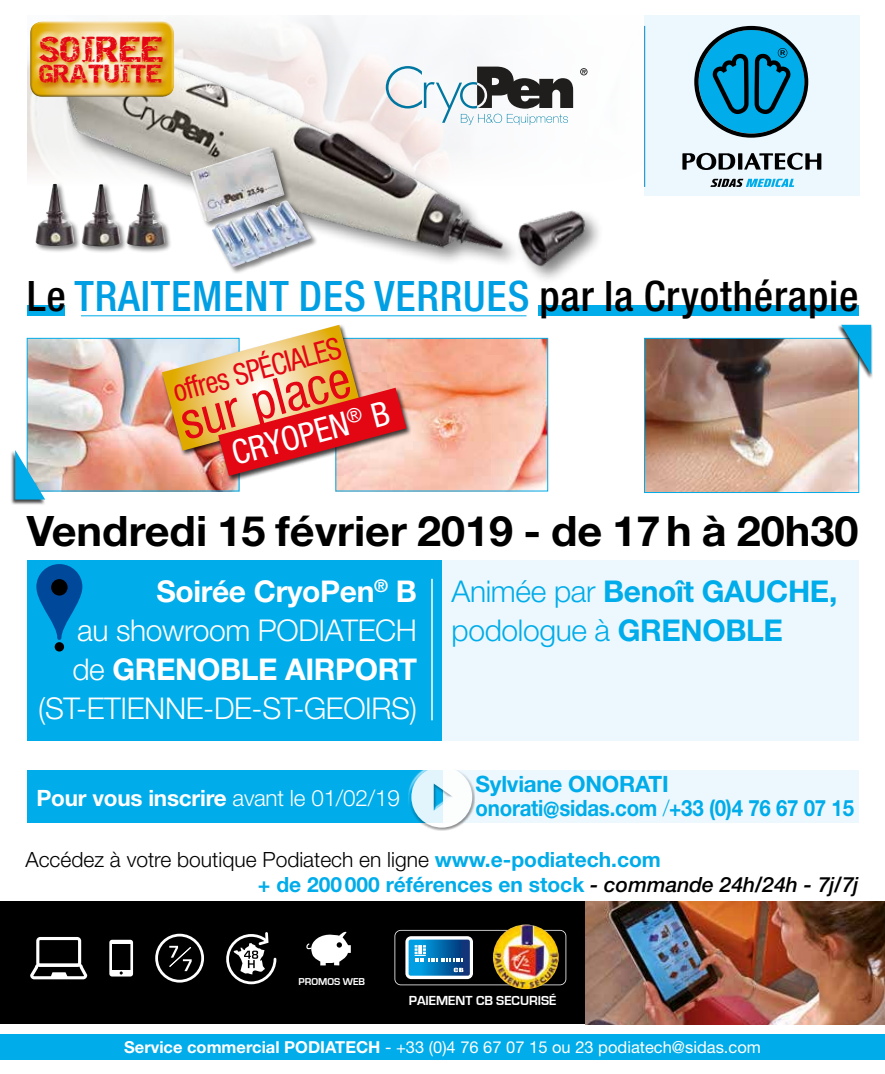
<style>
.page{position:relative;width:885px;height:1074px;background:#fff}
.page>*{position:absolute;margin:0;border:0;box-sizing:border-box;transform-origin:0 0}
.t1{font:condensed 51px "Helvetica Neue";color:#e30613}
.t2{font:500 condensed 42px "Helvetica Neue";letter-spacing:.02em;color:#009fe3}
.t3{font:700 42px "Helvetica Neue";color:#000}
.t4{font:condensed 33.75px "Helvetica Neue";color:#fff}
.t5{font:300 30px/39px "Helvetica Neue";letter-spacing:-.01em;color:#fff;text-align:right}
.t6{font:700 30px/39px "Helvetica Neue";letter-spacing:-.01em;color:#00ace9}
.t7{font:condensed 30px "Helvetica Neue";color:#e30613;scale:.96 1}
.t8{font:25.5px "Destroy";color:#e30613}
.t9{font:700 22.5px/24px "Helvetica Neue";letter-spacing:-.01em;color:#00ace9}
.t10{font:700 22.5px "Helvetica Neue";letter-spacing:-.01em;color:#fff}
.t11{font:700 21px/24.8px "Helvetica Neue";color:#00ace9}
.t12{font:18px "Destroy";color:#e30613}
.t13{font:16.5px "Helvetica Neue";color:#fff}
.t14{font:700 13.5px "Eurostile";color:#fff}
.t15{font:700 10.35px "Eurostile";color:#fff}
.s1{color:#000}
.s2{font-weight:300}
.s3{font-weight:700}
.s4{font-weight:300;color:#000}
.s5{font-weight:500;font-style:italic;color:#000}
</style>
<div class="page">
<div style="left:27px;top:560px;width:415px;height:180px;background:#00ace9"></div>
<div style="left:27px;top:770px;width:415px;height:52px;background:#00ace9"></div>
<div style="left:442px;top:560px;width:417px;height:180px;background:#edf8fe"></div>
<div style="left:443px;top:770px;width:416px;height:52px;background:#edf8fe"></div>
<div style="left:0;top:1033px;width:885px;height:26px;background:#00ace9"></div>
<div style="left:409px;top:764px;width:63px;height:50px;background:#fff"></div>
<div style="left:410px;top:768px;width:65px;height:62px;background:#000;opacity:.75"></div>
<svg style="left:411px;top:768px;width:61px;height:59px"></svg>
<div style="left:538px;top:306px;width:321px;height:10px;background:#00ace9"></div>
<div style="left:0;top:901px;width:588px;height:123px;background:#000"></div>
<svg style="left:30px;top:937px;width:57px;height:42px"></svg>
<svg style="left:109px;top:939px;width:24px;height:37px"></svg>
<svg style="left:155px;top:933px;width:49px;height:49px"></svg>
<svg style="left:226px;top:932px;width:50px;height:52px"></svg>
<svg style="left:306px;top:931px;width:45px;height:34px"></svg>
<svg style="left:394px;top:929px;width:172px;height:56px"></svg>
<img style="left:493px;top:924px;width:66px;height:65px">
<img style="left:586px;top:901px;width:299px;height:123px">
<div style="left:644px;top:15px;width:216px;height:180px;background:#edf8fe"></div>
<svg style="left:682px;top:153px;width:53px;height:17px"></svg>
<svg style="left:738px;top:153px;width:4px;height:17px"></svg>
<svg style="left:744px;top:153px;width:77px;height:17px"></svg>
<svg style="left:710px;top:179px;width:84px;height:8px"></svg>
<svg style="left:694px;top:26px;width:114px;height:112px"></svg>
<img style="left:26px;top:15px;width:642px;height:452px">
<hr style="left:81px;top:315px;width:445px;height:1px;background:#00ace9">
<img style="left:29px;top:340px;width:208px;height:149px">
<div style="left:27px;top:338px;width:212px;height:153px;border:1px solid #00ace9"></div>
<img style="left:646px;top:340px;width:211px;height:150px">
<div style="left:644px;top:338px;width:215px;height:154px;border:1px solid #00ace9"></div>
<img style="left:338px;top:340px;width:208px;height:149px">
<div style="left:336px;top:338px;width:212px;height:153px;border:1px solid #00ace9"></div>
<svg style="left:580px;top:68px;width:8px;height:7px"></svg>
<svg style="left:386px;top:66px;width:187px;height:59px"></svg>
<div style="left:837px;top:324px;width:36px;height:55px;background:#000;opacity:.75"></div>
<svg style="left:841px;top:325px;width:30px;height:49px"></svg>
<div style="left:11px;top:450px;width:35px;height:55px;background:#000;opacity:.75"></div>
<svg style="left:15px;top:450px;width:30px;height:49px"></svg>
<svg style="left:36px;top:564px;width:46px;height:76px"></svg>
<div style="left:51px;top:579px;width:17px;height:16px;background:#000;border-radius:50%"></div>
<div style="left:34px;top:183px;width:138px;height:71px;background:#000;opacity:.5"></div>
<img style="left:35px;top:184px;width:109px;height:62px">
<div style="left:189px;top:146px;width:129px;height:128px;background:#000;opacity:.5"></div>
<img style="left:190px;top:147px;width:96px;height:120px">
<hr style="left:431px;top:579px;width:2px;height:141px;background:#fff">
<div style="left:216px;top:387px;width:196px;height:96px;background:#000;opacity:.75"></div>
<svg style="left:162px;top:325px;width:244px;height:151px;background:#e7a17f"></svg>
<div style="left:55px;top:642px;width:9px;height:9px;background:#000;border-radius:50%"></div>
<div style="left:30px;top:20px;width:147px;height:74px;background:#fff;opacity:.75"></div>
<div style="left:30px;top:22px;width:145px;height:76px;background:#000;opacity:.75"></div>
<div style="left:34px;top:31px;width:134px;height:53px;background:#fff;opacity:.75"></div>
<svg style="left:35px;top:33px;width:135px;height:56px;background:#eac672"></svg>
<p class="t8" style="left:39px;top:34px;width:126px">SOIREE</p>
<p class="t12" style="left:39px;top:62px;width:124px">GRATUITE</p>
<h2 class="t2" style="left:27px;top:271px;width:833px"><span class="s1">Le</span> TRAITEMENT DES VERRUES <span class="s1">par la Cryothérapie</span></h2>
<h3 class="t7" style="left:169px;top:375px;width:181px;rotate:-15deg">offres SPÉCIALES</h3>
<h1 class="t1" style="left:174px;top:394px;width:175px;rotate:-15deg">sur place</h1>
<h3 class="t4" style="left:227px;top:435px;width:164px;rotate:-15deg">CRYOPEN<sup>®</sup> B</h3>
<h2 class="t3" style="left:27px;top:504px;width:833px">Vendredi 15 février 2019 - de 17h à 20h30</h2>
<h3 class="t6" style="left:452px;top:571px;width:387px"><span class="s2">Animée par</span> Benoît GAUCHE, <span class="s2">podologue à</span> GRENOBLE</h3>
<h3 class="t5" style="left:38px;top:571px;width:380px"><span class="s3">Soirée CryoPen</span><sup>®</sup> <span class="s3">B<br></span>au showroom PODIATECH de <span class="s3">GRENOBLE AIRPORT </span>(ST-ETIENNE-DE-ST-GEOIRS)</h3>
<p class="t10" style="left:36px;top:784px;width:365px">Pour vous inscrire <span class="s2">avant le 01/02/19</span></p>
<p class="t9" style="left:476px;top:771px;width:380px">Sylviane ONORATI onorati@sidas.com <span class="s2">/</span>+33 (0)4 76 67 07 15</p>
<p class="t11" style="left:258px;top:846px;width:602px;text-indent:-232px"><span class="s4">Accédez à votre boutique Podiatech en ligne</span> www.e-podiatech.com<br>+ de 200000 références en stock <span class="s5">- commande 24h/24h - 7j/7j</span></p>
<p class="t15" style="left:299px;top:976px;width:68px">PROMOS WEB</p>
<p class="t14" style="left:409px;top:993px;width:149px">PAIEMENT CB SECURISÉ</p>
<p class="t13" style="left:124px;top:1037px;width:638px"><span class="s3">Service commercial PODIATECH</span> - +33 (0)4 76 67 07 15 ou 23 podiatech@sidas.com</p>
</div>
